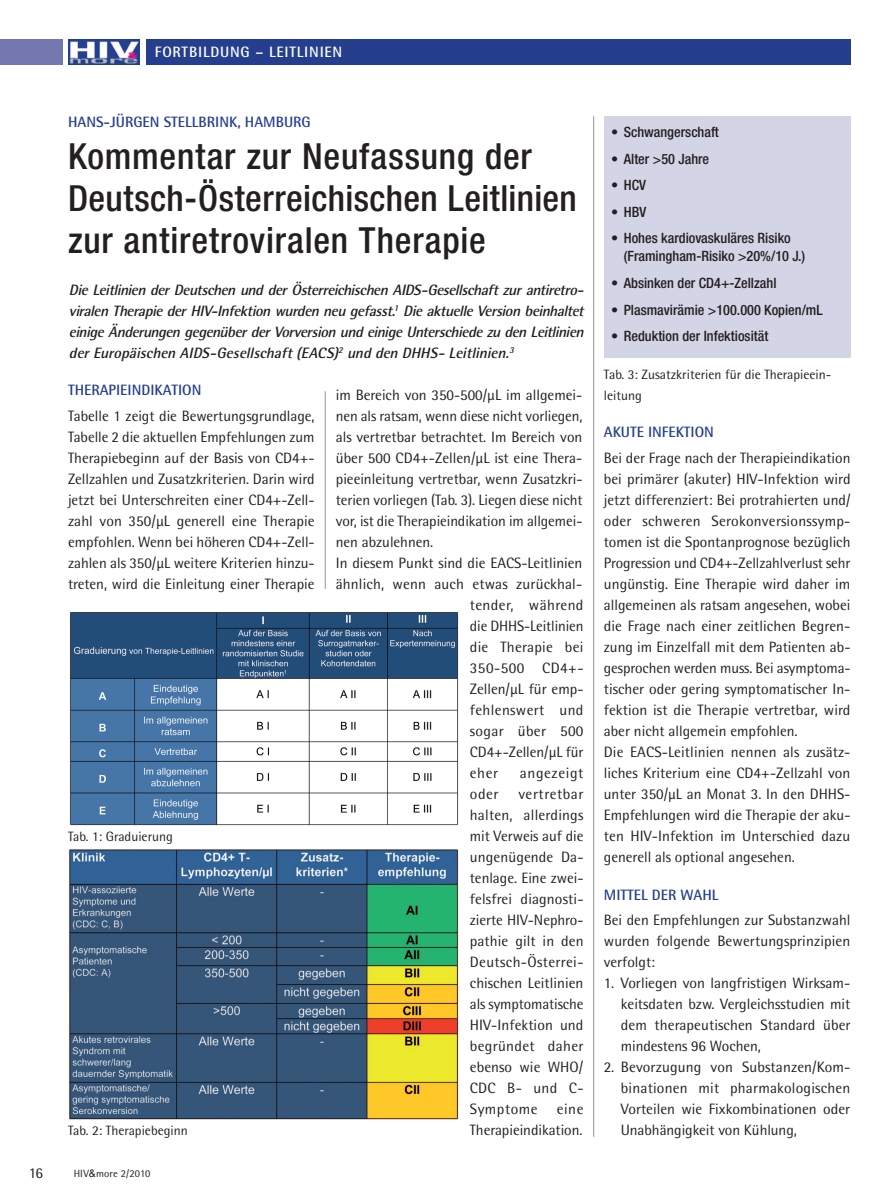
<style>
.page{position:relative;width:893px;height:1191px;background:#fff}
.page>*{position:absolute;margin:0;border:0;box-sizing:border-box;transform-origin:0 0}
.Überschrift{font:500 condensed 36px/42px "Helvetica Neue";letter-spacing:.02em;color:#231f20}
.Fliesstext{font:15px/21px "Rotis Semi Sans Std";color:#231f20;text-align:justify}
.medizin_Anfang{font:italic 700 15px/21px "Rotis Semi Sans Std";color:#231f20;text-align:justify}
.Fliesstext-2{font:700 15px "Rotis Semi Sans Std";color:#253f8e}
.zwischen_Titel_med{font:700 15px "Rotis Semi Sans Std";color:#253f8e}
.Rubriken{font:700 15px "Rotis Semi Sans Std";letter-spacing:.05em;color:#fff}
.Fliesstext-3{font:15px "Rotis Semi Sans Std";letter-spacing:.04em;color:#231f20}
.t1{font:500 condensed 14.25px/18px "Helvetica Neue";color:#231f20}
.BU_s_schwarz{font:13.5px/21px "Rotis Semi Sans Std";color:#231f20}
.t2{font:10.5px "Rotis Semi Sans Std";letter-spacing:.015em;color:#231f20}
.s1{font-family:"Arial"}
.s2{font-weight:400}
</style>
<div class="page">
<div style="left:146px;top:39px;width:704px;height:25px;background:#253f8e"></div>
<img style="left:69px;top:40px;width:70px;height:24px">
<div style="left:0;top:39px;width:62px;height:25px;background:#7477b0"></div>
<hr style="left:593px;top:116px;width:1px;height:1020px;background:#939598">
<hr style="left:325px;top:391px;width:1px;height:198px;background:#939598">
<img style="left:70px;top:612px;width:389px;height:214px">
<img style="left:68px;top:849px;width:391px;height:271px">
<div style="left:604px;top:116px;width:246px;height:242px;background:#d4d4e7"></div>
<p class="Rubriken" style="left:155px;top:42px;width:189px">FORTBILDUNG – LEITLINIEN</p>
<p class="zwischen_Titel_med" style="left:68px;top:112px;width:244px">HANS-JÜRGEN STELLBRINK, HAMBURG</p>
<p class="Überschrift" style="left:68px;top:135px;width:510px">Kommentar zur Neufassung der<br>Deutsch-Österreichischen Leitlinien zur antiretroviralen Therapie</p>
<p class="medizin_Anfang" style="left:69px;top:279px;width:520px">Die Leitlinien der Deutschen und der Österreichischen AIDS-Gesellschaft zur antiretro&shy;viralenTherapiederHIV-Infektionwurdenneugefasst.<sup>1</sup> DieaktuelleVersionbeinhaltet einigeÄnderungengegenüberderVorversionundeinigeUnterschiedezudenLeitlinien derEuropäischen AIDS-Gesellschaft(EACS)<sup>2</sup> und den DHHS-Leitlinien.<sup>3</sup></p>
<p class="Fliesstext" style="left:336px;top:384px;width:248px">im Bereich von 350-500/µL im allgemei&shy;nen als ratsam, wenn diese nicht vorliegen, als vertretbar betrachtet. Im Bereich von über 500 CD4+-Zellen/µL ist eine Thera&shy;pieeinleitung vertretbar, wenn Zusatzkri&shy;terien vorliegen (Tab. 3). Liegen diese nicht vor, ist die Therapieindikation im allgemei&shy;nen abzulehnen.</p>
<p class="Fliesstext" style="left:336px;top:552px;width:248px">In diesem Punkt sind die EACS-Leitlinien ähnlich, wenn auch etwas zurückhal-</p>
<p class="Fliesstext-2" style="left:68px;top:381px;width:135px">THERAPIEINDIKATION</p>
<p class="Fliesstext" style="left:68px;top:405px;width:248px">Tabelle 1 zeigt die Bewertungsgrundlage, Tabelle 2 die aktuellen Empfehlungen zum Therapiebeginn auf der Basis von CD4+- Zellzahlen und Zusatzkriterien. Darin wird jetzt bei Unterschreiten einer CD4+-Zell&shy;zahl von 350/µL generell eine Therapie empfohlen. Wenn bei höheren CD4+-Zell&shy;zahlen als 350/µL weitere Kriterien hinzu&shy;treten, wird die Einleitung einer Therapie</p>
<p class="BU_s_schwarz" style="left:68px;top:826px;width:106px">Tab. 1: Graduierung</p>
<p class="BU_s_schwarz" style="left:68px;top:1120px;width:121px">Tab. 2: Therapiebeginn</p>
<p class="Fliesstext" style="left:29px;top:1162px;width:16px">16</p>
<p class="t2" style="left:74px;top:1167px;width:78px">HIV<span class="s1">&amp;</span>more 2/2010</p>
<p class="Fliesstext" style="left:470px;top:594px;width:115px">tender, während die DHHS-Leitlinien die Therapie bei 350-500 CD4+- Zellen/µL für emp&shy;fehlenswert und sogar über 500<br>CD4+-Zellen/µL für eher</p>
<p class="Fliesstext-3" style="left:520px;top:764px;width:65px">angezeigt</p>
<p class="Fliesstext" style="left:470px;top:783px;width:115px;text-indent:48px">vertretbar halten, allerdings mit Verweis auf die ungenügende Da&shy;tenlage. Eine zwei&shy;felsfrei diagnosti&shy;zierte HIV-Nephro&shy;pathie gilt in den Deutsch-Österrei&shy;chischen Leitlinien als symptomatische HIV-Infektion und begründet daher ebenso wie WHO/ CDC B- und C-Symptome</p>
<p class="Fliesstext" style="left:470px;top:783px;width:30px">oder</p>
<p class="Fliesstext" style="left:470px;top:1098px;width:115px;text-align:right">eine<br>Therapieindikation.</p>
<p class="t1" style="left:611px;top:123px;width:109px"><span class="s2">•</span> Schwangerschaft</p>
<p class="t1" style="left:611px;top:150px;width:100px">• Alter &gt;50 Jahre</p>
<p class="t1" style="left:611px;top:176px;width:36px">• HCV</p>
<p class="t1" style="left:611px;top:203px;width:37px">• HBV</p>
<p class="t1" style="left:624px;top:229px;width:183px;text-indent:-13px">• Hohes kardiovaskuläres Risiko (Framingham-Risiko &gt;20%/10 J.)</p>
<p class="t1" style="left:611px;top:274px;width:167px">• Absinken der CD4+-Zellzahl</p>
<p class="t1" style="left:611px;top:300px;width:213px">• Plasmavirämie &gt;100.000 Kopien/mL</p>
<p class="t1" style="left:611px;top:327px;width:159px">• Reduktion der Infektiosität</p>
<p class="BU_s_schwarz" style="left:604px;top:364px;width:229px">Tab. 3: Zusatzkriterien für die Therapieein&shy;leitung</p>
<p class="Fliesstext-2" style="left:604px;top:423px;width:112px">AKUTE INFEKTION</p>
<p class="Fliesstext" style="left:604px;top:447px;width:248px">Bei der Frage nach der Therapieindikation bei primärer (akuter) HIV-Infektion wird jetzt differenziert: Bei protrahierten und/ oder schweren Serokonversionssymp&shy;tomen ist die Spontanprognose bezüglich Progression und CD4+-Zellzahlverlust sehr ungünstig. Eine Therapie wird daher im allgemeinen als ratsam angesehen, wobei die Frage nach einer zeitlichen Begren&shy;zung im Einzelfall mit dem Patienten ab&shy;gesprochen werden muss. Bei asymptoma&shy;tischer oder gering symptomatischer In&shy;fektion ist die Therapie vertretbar, wird aber nicht allgemein empfohlen.</p>
<p class="Fliesstext" style="left:604px;top:741px;width:248px">Die EACS-Leitlinien nennen als zusätz&shy;liches Kriterium eine CD4+-Zellzahl von unter 350/µL an Monat 3. In den DHHS-Empfehlungen wird die Therapie der aku&shy;ten HIV-Infektion im Unterschied dazu generell als optional angesehen.</p>
<p class="Fliesstext-2" style="left:604px;top:885px;width:116px">MITTEL DER WAHL</p>
<p class="Fliesstext" style="left:604px;top:909px;width:248px">Bei den Empfehlungen zur Substanzwahl wurden folgende Bewertungsprinzipien verfolgt:</p>
<p class="Fliesstext" style="left:621px;top:972px;width:231px;text-indent:-17px">1. Vorliegen von langfristigen Wirksam&shy;keitsdaten bzw. Vergleichsstudien mit dem therapeutischen Standard über mindestens 96 Wochen,</p>
<p class="Fliesstext" style="left:621px;top:1056px;width:231px;text-indent:-17px">2. Bevorzugung von Substanzen/Kom&shy;binationen mit pharmakologischen Vorteilen wie Fixkombinationen oder Unabhängigkeit von Kühlung,</p>
</div>
